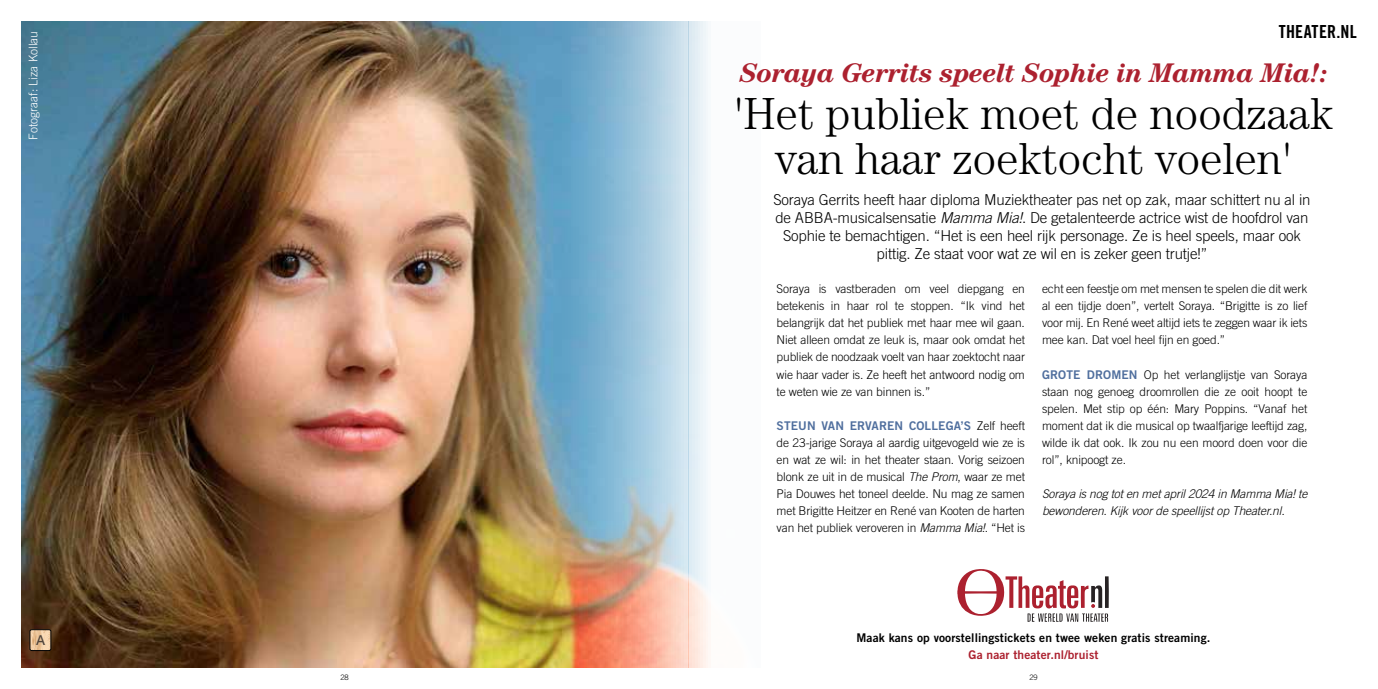
<style>
.page{position:relative;width:1378px;height:689px;background:#fff}
.page>*{position:absolute;margin:0;border:0;box-sizing:border-box;transform-origin:0 0}
.t1{font:300 45px/45px "Century Std";color:#000;text-align:center}
.t2{font:italic 700 27px "Century Std";letter-spacing:-.02em;color:#ac212f}
.t3{font:18px "Trade Gothic LT Std Bd Cn 20";letter-spacing:.01em;color:#000}
.t4{font:300 15px/18px "Trade Gothic LT Std";letter-spacing:-.01em;color:#000;text-align:center}
.t5{font:300 12px/17px "Trade Gothic LT Std";letter-spacing:-.01em;color:#000;text-align:justify}
.t6{font:italic 300 12px/17px "Trade Gothic LT Std";letter-spacing:-.01em;color:#000}
.t7{font:12px "Trade Gothic LT Std Bd 2";letter-spacing:.01em;color:#000}
.t8{font:12px "Trade Gothic LT Std Bd 2";letter-spacing:.01em;color:#506f9e}
.t9{font:12px "Trade Gothic LT Std Bd 2";letter-spacing:.01em;color:#ac212f}
.t10{font:300 12px "Trade Gothic LT Std";color:#fff}
.t11{font:300 7.5px "Trade Gothic LT Std";color:#000}
.s1{font-style:italic}
.s2{font-family:"Trade Gothic LT Std";font-weight:300;color:#000}
.s3{font-family:"Trade Gothic LT Std Bd 2";font-weight:400;color:#506f9e}
</style>
<div class="page">
<img style="left:21px;top:21px;width:687px;height:647px">
<svg style="left:32px;top:631px;width:17px;height:18px"></svg>
<div style="left:30px;top:629px;width:21px;height:22px;border:1px solid #000;border-radius:2px"></div>
<svg style="left:957px;top:569px;width:152px;height:53px"></svg>
<p class="t10" style="left:26px;top:139px;width:110px;rotate:-90deg">Fotograaf: Liza Kollau</p>
<h3 class="t3" style="left:1278px;top:21px;width:80px">THEATER.NL</h3>
<h2 class="t2" style="left:740px;top:57px;width:589px">Soraya Gerrits speelt Sophie in Mamma Mia!:</h2>
<h1 class="t1" style="left:734px;top:90px;width:601px">'Het publiek moet de noodzaak van haar zoektocht voelen'</h1>
<p class="t4" style="left:773px;top:191px;width:539px">Soraya Gerrits heeft haar diploma Muziektheater pas net op zak, maar schittert nu al in de ABBA-musicalsensatie <span class="s1">Mamma Mia!</span>. De getalenteerde actrice wist de hoofdrol van Sophie te bemachtigen. “Het is een heel rijk personage. Ze is heel speels, maar ook pittig. Ze staat voor wat ze wil en is zeker geen trutje!”</p>
<p class="t5" style="left:776px;top:280px;width:250px">Soraya is vastberaden om veel diepgang en betekenis in haar rol te stoppen. “Ik vind het belangrijk dat het publiek met haar mee wil gaan.<br>Niet alleen omdat ze leuk is, maar ook omdat het publiek de noodzaak voelt van haar zoektocht naar wie haar vader is. Ze heeft het antwoord nodig om te weten wie ze van binnen is.”</p>
<p class="t8" style="left:776px;top:418px;width:250px">STEUN VAN ERVAREN COLLEGA’S <span class="s2">Zelf heeft</span></p>
<p class="t5" style="left:776px;top:434px;width:250px">de 23-jarige Soraya al aardig uitgevogeld wie ze is en wat ze wil: in het theater staan. Vorig seizoen blonk ze uit in de musical <span class="s1">The Prom</span>, waar ze met Pia Douwes het toneel deelde. Nu mag ze samen met Brigitte Heitzer en René van Kooten de harten van het publiek veroveren in <span class="s1">Mamma Mia!</span>. “Het is</p>
<p class="t5" style="left:1042px;top:280px;width:267px">echt een feestje om met mensen te spelen die dit werk al een tijdje doen”, vertelt Soraya. “Brigitte is zo lief voor mij. En René weet altijd iets te zeggen waar ik iets mee kan. Dat voel heel fijn en goed.”</p>
<p class="t5" style="left:1042px;top:366px;width:267px"><span class="s3">GROTE DROMEN</span> Op het verlanglijstje van Soraya staan nog genoeg droomrollen die ze ooit hoopt te spelen. Met stip op één: Mary Poppins. “Vanaf het moment dat ik die musical op twaalfjarige leeftijd zag, wilde ik dat ook. Ik zou nu een moord doen voor die rol”, knipoogt ze.</p>
<p class="t6" style="left:1042px;top:485px;width:267px">Soraya is nog tot en met april 2024 in Mamma Mia! te bewonderen. Kijk voor de speellijst op Theater.nl.</p>
<p class="t7" style="left:856px;top:630px;width:355px">Maak kans op voorstellingstickets en twee weken gratis streaming.</p>
<p class="t9" style="left:968px;top:647px;width:131px">Ga naar theater.nl/bruist</p>
<p class="t11" style="left:340px;top:672px;width:10px">28</p>
<p class="t11" style="left:1029px;top:672px;width:10px">29</p>
</div>
